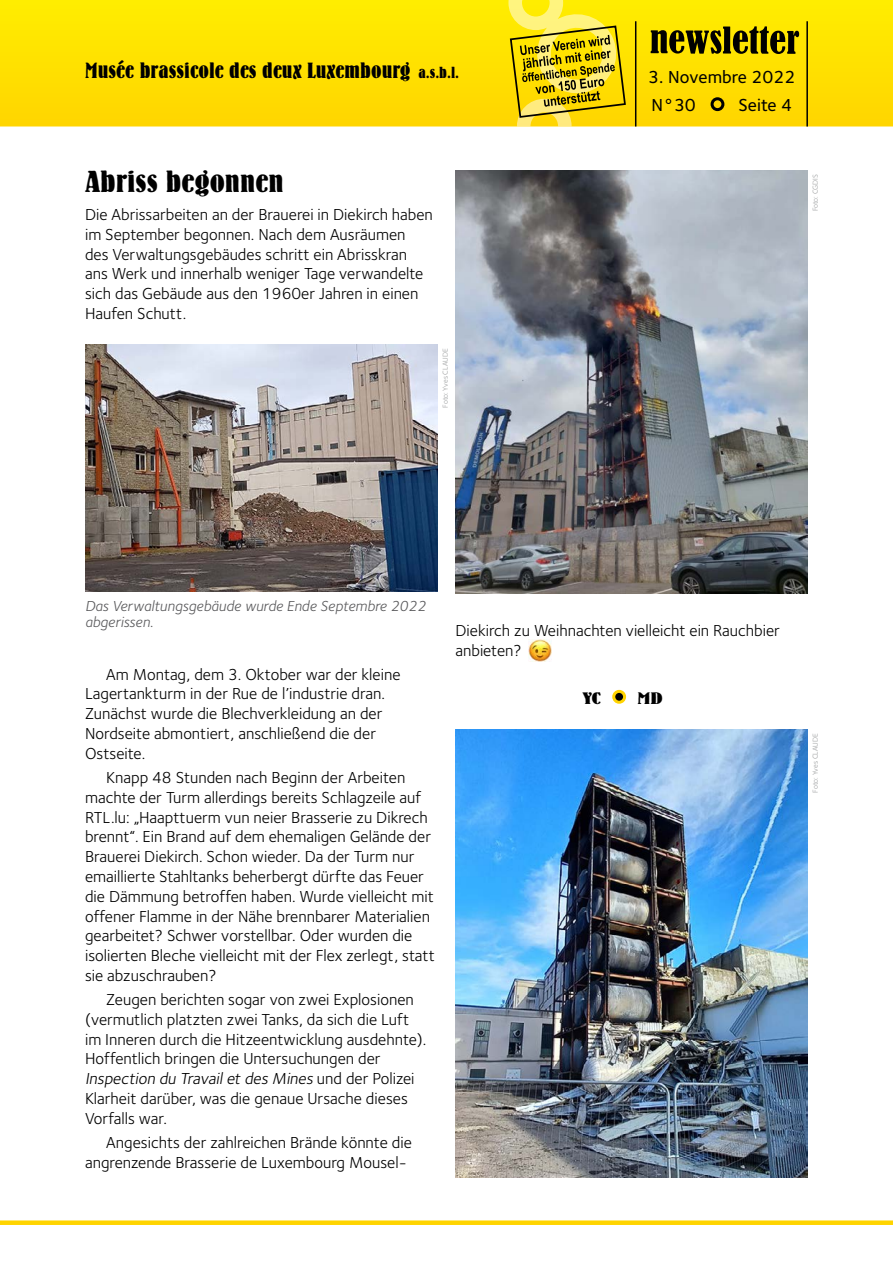
<style>
.page{position:relative;width:893px;height:1263px;background:#fff}
.page>*{position:absolute;margin:0;border:0;box-sizing:border-box;transform-origin:0 0}
.t1{font:30px "Bernhard Bold Condensed BT";color:#000;scale:1.15 1}
.t2{font:21.75px "Bernhard Bold Condensed BT";color:#000;scale:1.1 1}
.t3{font:18px/28.5px "Foundry Sterling Medium CE";color:#000}
.t4{font:16.5px/19.8px "Foundry Sterling Book CE";color:#000}
.t5{font:16.5px "Bernhard Bold Condensed BT";color:#000;scale:1.5 1}
.t6{font:15px/16.5px "Foundry Sterling Book Italic CE";color:#58585a}
.t7{font:7.5px "Foundry Sterling Book CE";letter-spacing:-.005em;color:#9c9e9f}
.s1{font-size:15.75px;color:#ffd400}
.s2{font-style:italic}
</style>
<div class="page">
<svg style="left:0;top:0;width:893px;height:126px;background:#fee000"></svg>
<svg style="left:651px;top:26px;width:148px;height:28px;background:#7d7000"></svg>
<div style="left:712px;top:99px;width:11px;height:11px;background:#ffd400;border-radius:50%"></div>
<div style="left:711px;top:97px;width:13px;height:14px;border:3px solid #000;border-radius:50%"></div>
<div style="left:0;top:1220px;width:893px;height:5px;background:#ffd400"></div>
<hr style="left:806px;top:21px;width:2px;height:105px;background:#000">
<svg style="left:508px;top:0;width:129px;height:126px;background:#dbc41e"></svg>
<div style="left:614px;top:691px;width:11px;height:11px;background:#000;border-radius:50%"></div>
<div style="left:612px;top:690px;width:14px;height:14px;border:3px solid #ffd400;border-radius:50%"></div>
<img style="left:455px;top:170px;width:353px;height:423px">
<img style="left:85px;top:344px;width:353px;height:247px">
<img style="left:455px;top:729px;width:353px;height:449px">
<img style="left:529px;top:639px;width:22px;height:22px">
<h2 class="t2" style="left:85px;top:58px;width:342px">Musée brassicole des deux Luxembourg <span class="s1">a.s.b.l.</span></h2>
<h1 class="t1" style="left:85px;top:163px;width:174px">Abriss begonnen</h1>
<p class="t4" style="left:85px;top:205px;width:349px">Die Abrissarbeiten an der Brauerei in Diekirch haben im September begonnen. Nach dem Ausräumen des Verwaltungsgebäudes schritt ein Abrisskran ans Werk und innerhalb weniger Tage verwandelte sich das Gebäude aus den 1960er Jahren in einen Haufen Schutt.</p>
<p class="t7" style="left:441px;top:408px;width:61px;rotate:-90deg">Foto: Yves CLAUDE</p>
<p class="t3" style="left:648px;top:63px;width:149px">3. Novembre 2022<br>N°30</p>
<p class="t3" style="left:738px;top:91px;width:55px">Seite 4</p>
<p class="t7" style="left:811px;top:211px;width:39px;rotate:-90deg">Foto: CGDIS</p>
<p class="t6" style="left:85px;top:597px;width:342px">Das Verwaltungsgebäude wurde Ende Septembre 2022 abgerissen.</p>
<p class="t4" style="left:85px;top:664px;width:317px;text-indent:21px">Am Montag, dem 3. Oktober war der kleine Lagertankturm in der Rue de l’industrie dran.<br>Zunächst wurde die Blechverkleidung an der Nordseite abmontiert, anschließend die der Ostseite.</p>
<p class="t4" style="left:85px;top:768px;width:351px;text-indent:21px">Knapp 48 Stunden nach Beginn der Arbeiten machte der Turm allerdings bereits Schlagzeile auf RTL.lu: „Haapttuerm vun neier Brasserie zu Dikrech brennt“. Ein Brand auf dem ehemaligen Gelände der Brauerei Diekirch. Schon wieder. Da der Turm nur emaillierte Stahltanks beherbergt dürfte das Feuer die Dämmung betroffen haben. Wurde vielleicht mit offener Flamme in der Nähe brennbarer Materialien gearbeitet? Schwer vorstellbar. Oder wurden die isolierten Bleche vielleicht mit der Flex zerlegt, statt sie abzuschrauben?</p>
<p class="t4" style="left:85px;top:990px;width:343px;text-indent:21px">Zeugen berichten sogar von zwei Explosionen (vermutlich platzten zwei Tanks, da sich die Luft im Inneren durch die Hitzeentwicklung ausdehnte).<br>Hoffentlich bringen die Untersuchungen der <span class="s2">Inspection du Travailet des Mines</span> u n d d e r Po l i ze i Klarheit darüber, was die genaue Ursache dieses Vorfalls war.</p>
<p class="t4" style="left:85px;top:1133px;width:328px;text-indent:21px">Angesichts der zahlreichen Brände könnte die angrenzende Brasserie de Luxembourg Mousel-</p>
<p class="t4" style="left:455px;top:620px;width:326px">Diekirch zu Weihnachten vielleicht ein Rauchbier anbieten?</p>
<p class="t5" style="left:583px;top:688px;width:13px">YC</p>
<p class="t5" style="left:637px;top:688px;width:19px">MD</p>
<p class="t7" style="left:811px;top:792px;width:61px;rotate:-90deg">Foto: Yves CLAUDE</p>
</div>
